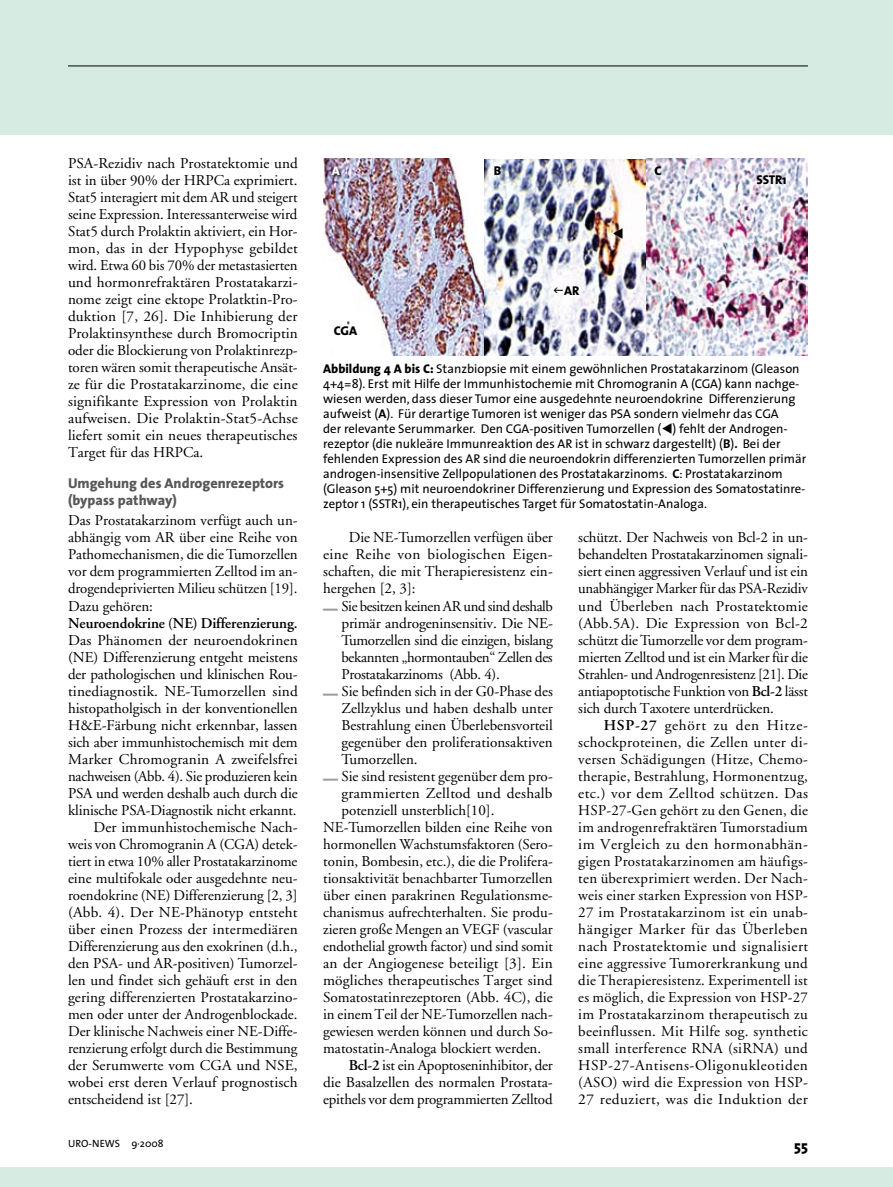
<style>
.page{position:relative;width:893px;height:1187px;background:#fff}
.page>*{position:absolute;margin:0;border:0;box-sizing:border-box;transform-origin:0 0}
.t1{font:15px/17px "Adobe Garamond";color:#000;text-align:justify}
.t2{font:600 15px "Adobe Garamond";color:#000}
.t3{font:800 15px "The Sans";color:#000}
.t4{font:800 14.25px/17px "The Sans";color:#58585a}
.t5{font:12.75px/15px "The Sans";color:#000}
.t6{font:800 12.75px "The Sans";letter-spacing:-.005em;color:#000}
.t7{font:800 12.75px "The Sans";color:#fff}
.t8{font:10.5px "The Sans";color:#000}
.s1{font-weight:800}
.s2{font-weight:700}
.s3{font-family:"The Sans Extra Bold Caps";color:#9c9d9f}
.s4{font-weight:600}
</style>
<div class="page">
<div style="left:0;top:0;width:893px;height:134px;background:#d6ebe1"></div>
<div style="left:0;top:1167px;width:893px;height:19px;background:#d6ebe1"></div>
<hr style="left:68px;top:66px;width:740px;height:1px;background:#000">
<img style="left:323px;top:159px;width:485px;height:196px">
<div style="left:331px;top:165px;width:13px;height:15px;background:#000;opacity:.75"></div>
<div style="left:493px;top:165px;width:13px;height:15px;background:#fff;opacity:.75"></div>
<div style="left:653px;top:165px;width:13px;height:15px;background:#fff;opacity:.75"></div>
<div style="left:333px;top:325px;width:29px;height:16px;background:#fff"></div>
<div style="left:553px;top:285px;width:31px;height:15px;background:#fff"></div>
<div style="left:756px;top:174px;width:35px;height:15px;background:#fff;opacity:.75"></div>
<div style="left:613px;top:228px;width:15px;height:16px;background:#fff;opacity:.75"></div>
<svg style="left:613px;top:228px;width:9px;height:11px"></svg>
<p class="t1" style="left:68px;top:155px;width:231px">PSA-Rezidiv nach Prostatektomie und ist in über 90% der HRPCa exprimiert.<br>Stat5 interagiert mit dem AR und steigert seine Expression. Interessanterweise wird Stat5 durch Prolaktin aktiviert, ein Hor&shy;mon, das in der Hypophyse gebildet wird. Etwa 60 bis 70% der metastasierten und hormonrefraktären Prostatakarzi&shy;nome zeigt eine ektope Prolatktin-Pro&shy;duktion [7, 26]. Die Inhibierung der Prolaktinsynthese durch Bromocriptin oder die Blockierung von Prolaktinrezp&shy;toren wären somit therapeutische Ansät&shy;ze für die Prostatakarzinome, die eine signifikante Expression von Prolaktin aufweisen. Die Prolaktin-Stat5-Achse liefert somit ein neues therapeutisches Target für das HRPCa.</p>
<p class="t4" style="left:68px;top:475px;width:218px">Umgehung des Androgenrezeptors (bypass pathway)</p>
<p class="t1" style="left:68px;top:512px;width:231px">Das Prostatakarzinom verfügt auch un&shy;abhängig vom AR über eine Reihe von Pathomechanismen, die die Tumorzellen vor dem programmierten Zelltod im an&shy;drogendeprivierten Milieu schützen [19].<br>Dazu gehören:</p>
<p class="t2" style="left:68px;top:614px;width:231px">Neuroendokrine (NE) Differenzierung.</p>
<p class="t1" style="left:68px;top:631px;width:231px">Das Phänomen der neuroendokrinen</p>
<p class="t1" style="left:68px;top:648px;width:231px">(NE) Differenzierung entgeht meistens</p>
<p class="t1" style="left:68px;top:665px;width:231px">der pathologischen und klinischen Rou-</p>
<p class="t1" style="left:68px;top:682px;width:231px">tinediagnostik. NE-Tumorzellen sind</p>
<p class="t1" style="left:68px;top:699px;width:231px">histopatholgisch in der konventionellen</p>
<p class="t1" style="left:68px;top:716px;width:231px">H&amp;E-Färbung nicht erkennbar, lassen</p>
<p class="t1" style="left:68px;top:733px;width:231px">sich aber immunhistochemisch mit dem</p>
<p class="t1" style="left:68px;top:750px;width:231px">Marker Chromogranin A zweifelsfrei</p>
<p class="t1" style="left:68px;top:767px;width:231px">nachweisen (Abb. 4). Sie produzieren kein</p>
<p class="t1" style="left:68px;top:784px;width:231px">PSA und werden deshalb auch durch die</p>
<p class="t1" style="left:68px;top:801px;width:230px">klinische PSA-Diagnostik nicht erkannt.</p>
<p class="t1" style="left:94px;top:818px;width:206px">Der immunhistochemische Nach-</p>
<p class="t1" style="left:68px;top:835px;width:231px">weis von Chromogranin A (CGA) detek-</p>
<p class="t1" style="left:68px;top:852px;width:231px">tiert in etwa 10% aller Prostatakarzinome</p>
<p class="t1" style="left:68px;top:869px;width:231px">eine multifokale oder ausgedehnte neu-</p>
<p class="t1" style="left:68px;top:886px;width:231px">roendokrine (NE) Differenzierung [2, 3]</p>
<p class="t1" style="left:68px;top:903px;width:231px">(Abb. 4). Der NE-Phänotyp entsteht</p>
<p class="t1" style="left:68px;top:920px;width:231px">über einen Prozess der intermediären</p>
<p class="t1" style="left:68px;top:937px;width:231px">Differenzierung aus den exokrinen (d.h.,</p>
<p class="t1" style="left:68px;top:954px;width:231px">den PSA- und AR-positiven) Tumorzel-</p>
<p class="t1" style="left:68px;top:971px;width:231px">len und findet sich gehäuft erst in den</p>
<p class="t1" style="left:68px;top:988px;width:231px">gering differenzierten Prostatakarzino-</p>
<p class="t1" style="left:68px;top:1006px;width:231px">men oder unter der Androgenblockade.</p>
<p class="t1" style="left:68px;top:1023px;width:231px">Der klinische Nachweis einer NE-Diffe-</p>
<p class="t1" style="left:68px;top:1040px;width:231px">renzierung erfolgt durch die Bestimmung</p>
<p class="t1" style="left:68px;top:1057px;width:231px">der Serumwerte vom CGA und NSE,</p>
<p class="t1" style="left:68px;top:1074px;width:231px">wobei erst deren Verlauf prognostisch</p>
<p class="t1" style="left:68px;top:1091px;width:127px">entscheidend ist [27].</p>
<p class="t7" style="left:332px;top:162px;width:10px">A</p>
<p class="t6" style="left:494px;top:162px;width:9px">B</p>
<p class="t6" style="left:654px;top:162px;width:9px">C</p>
<p class="t6" style="left:334px;top:323px;width:25px">CGA</p>
<p class="t6" style="left:564px;top:282px;width:17px">AR</p>
<p class="t6" style="left:756px;top:171px;width:32px">SSTR1</p>
<p class="t5" style="left:323px;top:361px;width:485px"><span class="s1">Abbildung 4 A bis C:</span> Stanzbiopsie mit einem gewöhnlichen Prostatakarzinom (Gleason 4+4=8). Erst mit Hilfe der Immunhistochemie mit Chromogranin A (CGA) kann nachge&shy;wiesen werden, dass dieser Tumor eine ausgedehnte neuroendokrine Differenzierung aufweist (<span class="s2">A</span>). Für derartige Tumoren ist weniger das PSA sondern vielmehr das CGA<br>der relevante Serummarker. Den CGA-positiven Tumorzellen (▼) fehlt der Androgen&shy;rezeptor (die nukleäre Immunreaktion des AR ist in schwarz dargestellt) (<span class="s2">B</span>)<span class="s2">.</span> Bei der fehlenden Expression des AR sind die neuroendokrin differenzierten Tumorzellen primär androgen-insensitive Zellpopulationen des Prostatakarzinoms. <span class="s2">C</span>: Prostatakarzinom (Gleason 5+5) mit neuroendokriner Differenzierung und Expression des Somatostatinre&shy;zeptor 1 (SSTR1), ein therapeutisches Target für Somatostatin-Analoga.</p>
<p class="t1" style="left:323px;top:529px;width:231px;text-indent:26px">Die NE-Tumorzellen verfügen über eine Reihe von biologischen Eigen&shy;schaften, die mit Therapieresistenz ein&shy;hergehen [2, 3]:</p>
<p class="t1" style="left:341px;top:597px;width:213px;text-indent:-18px"><span class="s3">—</span> Sie besitzen keinen AR und sind deshalb primär androgeninsensitiv. Die NE-Tumorzellen sind die einzigen, bislang bekannten „hormontauben“ Zellen des Prostatakarzinoms (Abb. 4).</p>
<p class="t1" style="left:341px;top:682px;width:213px;text-indent:-18px"><span class="s3">—</span> Sie befinden sich in der G0-Phase des Zellzyklus und haben deshalb unter Bestrahlung einen Überlebensvorteil gegenüber den proliferationsaktiven Tumorzellen.</p>
<p class="t1" style="left:323px;top:767px;width:231px"><span class="s3">—</span> Sie sind resistent gegenüber dem pro-</p>
<p class="t1" style="left:341px;top:784px;width:213px">grammierten Zelltod und deshalb</p>
<p class="t1" style="left:341px;top:801px;width:154px">potenziell unsterblich[10].</p>
<p class="t1" style="left:323px;top:818px;width:231px">NE-Tumorzellen bilden eine Reihe von</p>
<p class="t1" style="left:323px;top:835px;width:231px">hormonellen Wachstumsfaktoren (Sero-</p>
<p class="t1" style="left:323px;top:852px;width:231px">tonin, Bombesin, etc.), die die Prolifera-</p>
<p class="t1" style="left:323px;top:869px;width:231px">tionsaktivität benachbarter Tumorzellen</p>
<p class="t1" style="left:323px;top:886px;width:231px">über einen parakrinen Regulationsme-</p>
<p class="t1" style="left:323px;top:903px;width:231px">chanismus aufrechterhalten. Sie produ-</p>
<p class="t1" style="left:323px;top:920px;width:231px">zieren große Mengen an VEGF (vascular</p>
<p class="t1" style="left:323px;top:937px;width:231px">endothelial growth factor) und sind somit</p>
<p class="t1" style="left:323px;top:954px;width:231px">an der Angiogenese beteiligt [3]. Ein</p>
<p class="t1" style="left:323px;top:971px;width:231px">mögliches therapeutisches Target sind</p>
<p class="t1" style="left:323px;top:988px;width:231px">Somatostatinrezeptoren (Abb. 4C), die</p>
<p class="t1" style="left:323px;top:1006px;width:231px">in einem Teil der NE-Tumorzellen nach-</p>
<p class="t1" style="left:323px;top:1023px;width:231px">gewiesen werden können und durch So-</p>
<p class="t1" style="left:323px;top:1040px;width:220px">matostatin-Analoga blockiert werden.</p>
<p class="t1" style="left:349px;top:1057px;width:206px"><span class="s4">Bcl-2</span> ist ein Apoptoseninhibitor, der</p>
<p class="t1" style="left:323px;top:1074px;width:230px">die Basalzellen des normalen Prostata-</p>
<p class="t1" style="left:323px;top:1091px;width:231px">epithels vor dem programmierten Zelltod</p>
<p class="t1" style="left:578px;top:529px;width:231px">schützt. Der Nachweis von Bcl-2 in un&shy;behandelten Prostatakarzinomen signali&shy;siert einen aggressiven Verlauf und ist ein unabhängiger Marker für das PSA-Rezidiv und Überleben nach Prostatektomie (Abb.5A). Die Expression von Bcl-2 schützt die Tumorzelle vor dem program&shy;mierten Zelltod und ist ein Marker für die Strahlen- und Androgenresistenz [21]. Die antiapoptotische Funktion von <span class="s4">Bcl-2</span> lässt sich durch Taxotere unterdrücken.</p>
<p class="t1" style="left:578px;top:716px;width:231px;text-indent:26px"><span class="s4">HSP-27</span> gehört zu den Hitze&shy;schockproteinen, die Zellen unter di&shy;versen Schädigungen (Hitze, Chemo&shy;therapie, Bestrahlung, Hormonentzug, etc.) vor dem Zelltod schützen. Das HSP-27-Gen gehört zu den Genen, die im androgenrefraktären Tumorstadium im Vergleich zu den hormonabhän&shy;gigen Prostatakarzinomen am häufigs&shy;ten überexprimiert werden. Der Nach&shy;weis einer starken Expression von HSP-27 im Prostatakarzinom ist ein unab&shy;hängiger Marker für das Überleben nach Prostatektomie und signalisiert eine aggressive Tumorerkrankung und die Therapieresistenz. Experimentell ist es möglich, die Expression von HSP-27 im Prostatakarzinom therapeutisch zu beeinflussen. Mit Hilfe sog. synthetic small interference RNA (siRNA) und HSP-27-Antisens-Oligonukleotiden (ASO) wird die Expression von HSP-27 reduziert, was die Induktion der</p>
<p class="t8" style="left:68px;top:1136px;width:97px">URO-NEWS 9·2008</p>
<p class="t3" style="left:794px;top:1135px;width:15px">55</p>
</div>
